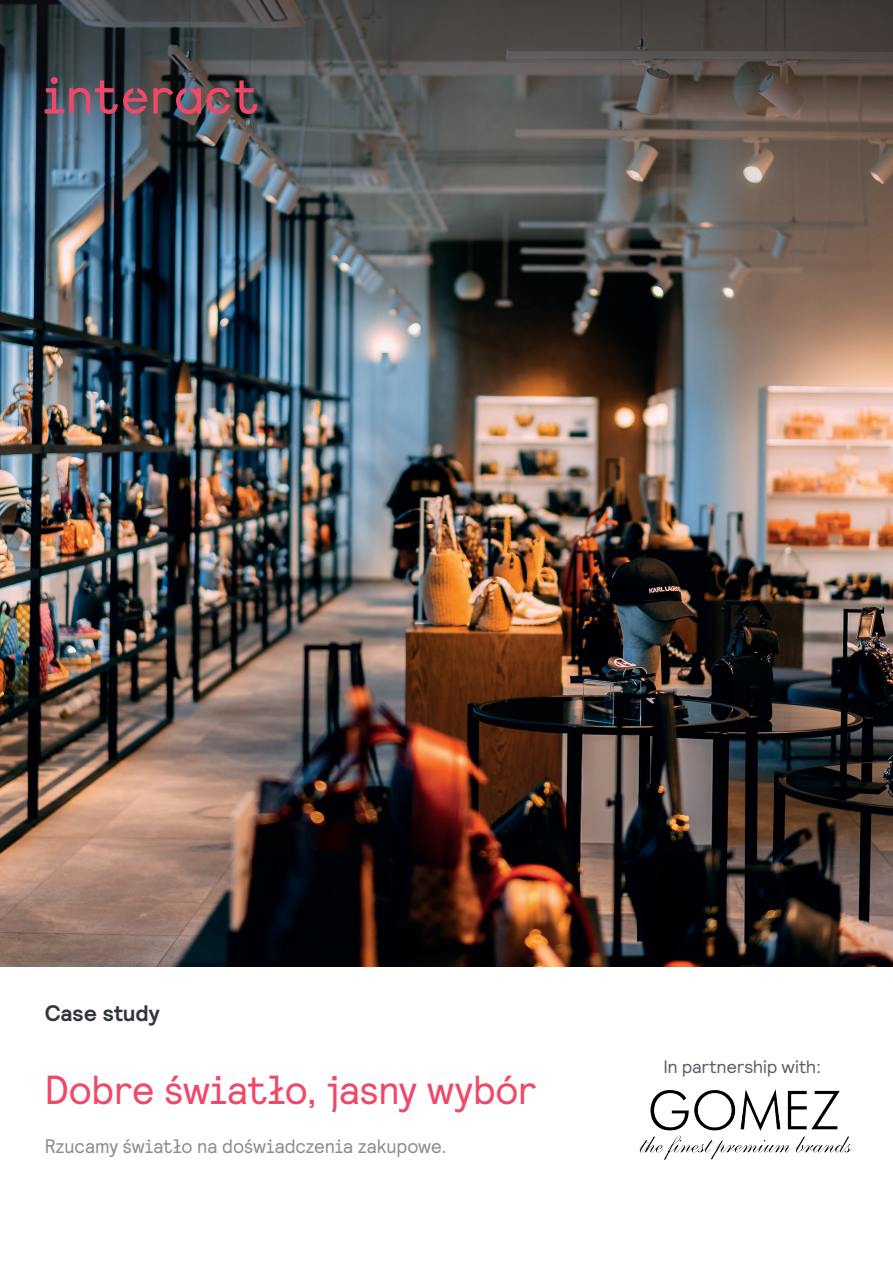
<style>
.page{position:relative;width:893px;height:1263px;background:#fff}
.page>*{position:absolute;margin:0;border:0;box-sizing:border-box;transform-origin:0 0}
.t1{font:40.5px "Signify Relative Faux";letter-spacing:-.005em;color:#ef4869}
.t2{font:700 22.5px "Signify Relative";letter-spacing:-.005em;color:#32363e}
.t3{font:19.5px "Signify Relative Faux";color:#8b8e8f}
.t4{font:18px "Signify Relative";letter-spacing:-.02em;color:#5a5e63}
</style>
<div class="page">
<img style="left:0;top:270px;width:893px;height:696px">
<img style="left:0;top:0;width:893px;height:270px">
<img style="left:45px;top:77px;width:212px;height:37px">
<img style="left:639px;top:1089px;width:213px;height:71px">
<p class="t2" style="left:45px;top:998px;width:117px">Case study</p>
<h1 class="t1" style="left:45px;top:1064px;width:494px">Dobre światło, jasny wybór</h1>
<p class="t3" style="left:45px;top:1134px;width:403px">Rzucamy światło na doświadczenia zakupowe.</p>
<p class="t4" style="left:663px;top:1055px;width:159px">In partnership with:</p>
</div>
